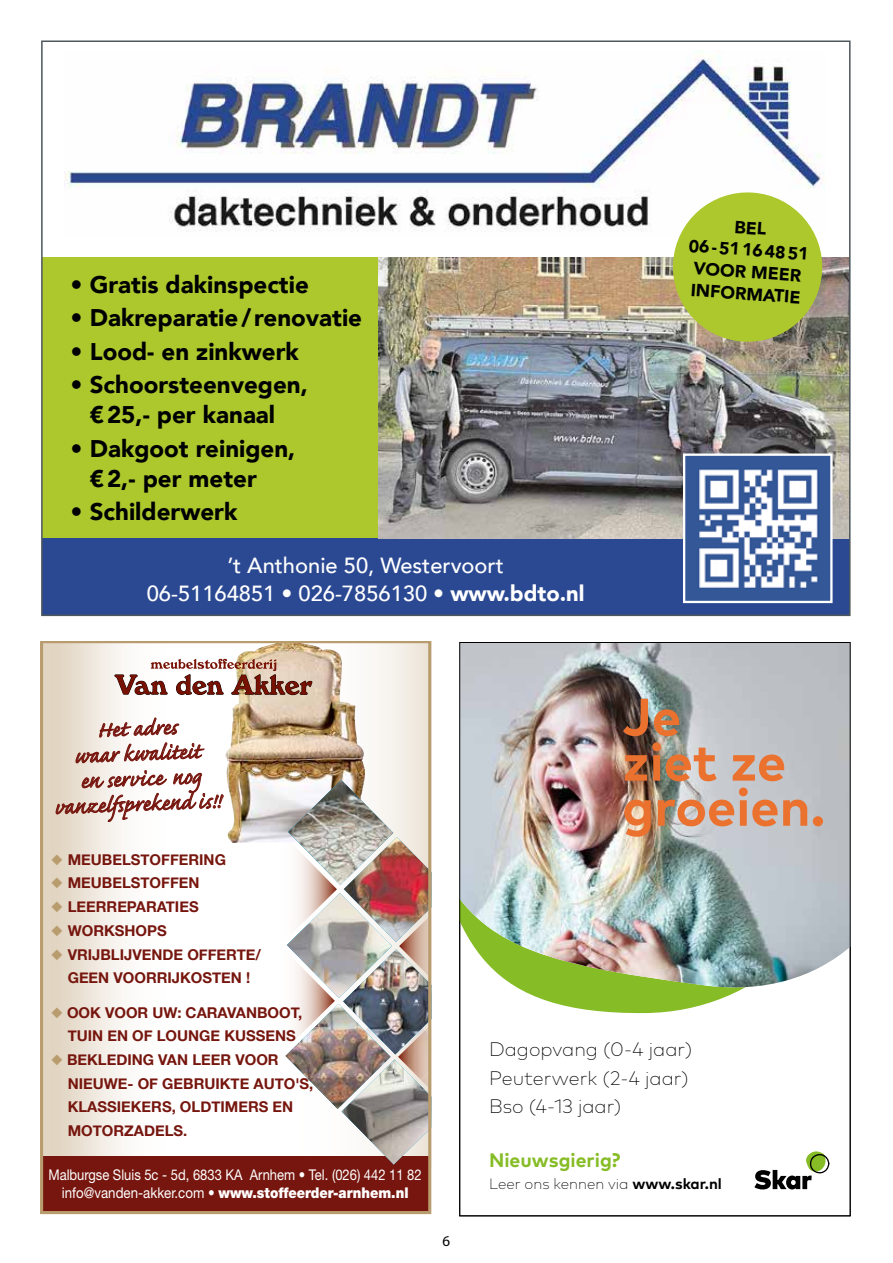
<style>
.page{position:relative;width:893px;height:1263px;background:#fff}
.page>*{position:absolute;margin:0;border:0;box-sizing:border-box;transform-origin:0 0}
.t1{font:700 52.5px/45.2px "Mark OT";color:#eb712f}
.t2{font:27.45px/25.2px "Caflisch Script Pro";color:#76160e;text-align:center}
.t3{font:900 24.15px/30.2px "Avenir";color:#000;text-align:center}
.t4{font:500 21.9px/28.5px "Avenir";color:#fff;text-align:center}
.t5{font:300 expanded 19.5px/28.5px "Mark OT";color:#000}
.t6{font:700 19.5px "Mark OT";color:#86bc25}
.t7{font:900 17.55px/21.9px "Avenir";color:#000;text-align:center}
.t8{font:300 expanded 15px "Mark OT";color:#000}
.t9{font:15px "Myriad Pro";color:#000}
.t10{font:700 14.85px/23.7px "Helvetica Neue";color:#76160e}
.t11{font:14.85px/17.7px "Helvetica Neue";color:#fff;text-align:center;scale:.88 1}
.s1{font-weight:900}
.s2{color:#b99c6e}
.s3{font-weight:700;font-stretch:normal}
</style>
<div class="page">
<img style="left:41px;top:641px;width:390px;height:573px">
<svg style="left:754px;top:1151px;width:75px;height:38px"></svg>
<svg style="left:527px;top:993px;width:207px;height:15px;fill:#86bc25"></svg>
<img style="left:461px;top:644px;width:387px;height:349px">
<div style="left:42px;top:257px;width:391px;height:281px;background:#adc82d"></div>
<div style="left:42px;top:538px;width:808px;height:77px;background:#2b4992"></div>
<img style="left:65px;top:53px;width:760px;height:179px">
<img style="left:379px;top:257px;width:468px;height:281px">
<svg style="left:670px;top:190px;width:155px;height:154px;background:#b5c753"></svg>
<img style="left:686px;top:456px;width:144px;height:144px">
<div style="left:683px;top:453px;width:150px;height:150px;border:2px solid #fff"></div>
<h3 class="t3" style="left:71px;top:269px;width:240px">• Gratis dakinspectie</h3>
<h3 class="t3" style="left:71px;top:302px;width:293px">• Dakreparatie/ renovatie</h3>
<h3 class="t3" style="left:71px;top:336px;width:230px">• Lood- en zinkwerk</h3>
<h3 class="t3" style="left:71px;top:369px;width:239px">• Schoorsteenvegen, €25,- per kanaal</h3>
<h3 class="t3" style="left:90px;top:432px;width:207px;text-align:left;text-indent:-19px">• Dakgoot reinigen, €2,- per meter</h3>
<h3 class="t3" style="left:71px;top:496px;width:168px">• Schilderwerk</h3>
<h3 class="t4" style="left:147px;top:550px;width:439px">’t Anthonie 50, Westervoort<br>06-51164851 • 026-7856130 • <span class="s1">www.bdto.nl</span></h3>
<p class="t7" style="left:691px;top:212px;width:121px;rotate:4deg">BEL<br>06-51164851<br>VOOR MEER<br>INFORMATIE</p>
<h1 class="t1" style="left:622px;top:693px;width:204px">Je<br>ziet ze groeien.</h1>
<h2 class="t2" style="left:51px;top:722px;width:168px;rotate:-2deg">Het adres<br>waar kwaliteit<br>en service nog vanzelfsprekend is!!</h2>
<p class="t10" style="left:51px;top:848px;width:176px"><span class="s2">◆</span> MEUBELSTOFFERING</p>
<p class="t10" style="left:51px;top:872px;width:150px"><span class="s2">◆</span> MEUBELSTOFFEN</p>
<p class="t10" style="left:51px;top:895px;width:149px"><span class="s2">◆</span> LEERREPARATIES</p>
<p class="t10" style="left:51px;top:919px;width:117px"><span class="s2">◆</span> WORKSHOPS</p>
<p class="t10" style="left:51px;top:943px;width:211px;text-align:center"><span class="s2">◆</span> VRIJBLIJVENDE OFFERTE/<br>GEEN VOORRIJKOSTEN !</p>
<p class="t10" style="left:68px;top:1001px;width:236px;text-indent:-17px"><span class="s2">◆</span> OOK VOOR UW: CARAVANBOOT,<br>TUIN EN OF LOUNGE KUSSENS</p>
<p class="t10" style="left:68px;top:1048px;width:247px;text-indent:-17px"><span class="s2">◆</span> BEKLEDING VAN LEER VOOR<br>NIEUWE- OF GEBRUIKTE AUTO'S,<br>KLASSIEKERS, OLDTIMERS EN<br>MOTORZADELS.</p>
<h3 class="t5" style="left:489px;top:1035px;width:205px">Dagopvang (0-4 jaar)<br>Peuterwerk (2-4 jaar)<br>Bso (4-13 jaar)</h3>
<h3 class="t6" style="left:489px;top:1147px;width:133px">Nieuwsgierig?</h3>
<p class="t8" style="left:489px;top:1175px;width:234px">Leer ons kennen via <span class="s3">www.skar.nl</span></p>
<p class="t11" style="left:48px;top:1166px;width:426px">Malburgse Sluis 5c - 5d, 6833 KA Arnhem • Tel. (026) 442 11 82 info@vanden-akker.com • <span class="s1">www.stoffeerder-arnhem.nl</span></p>
<p class="t9" style="left:443px;top:1231px;width:9px">6</p>
</div>
